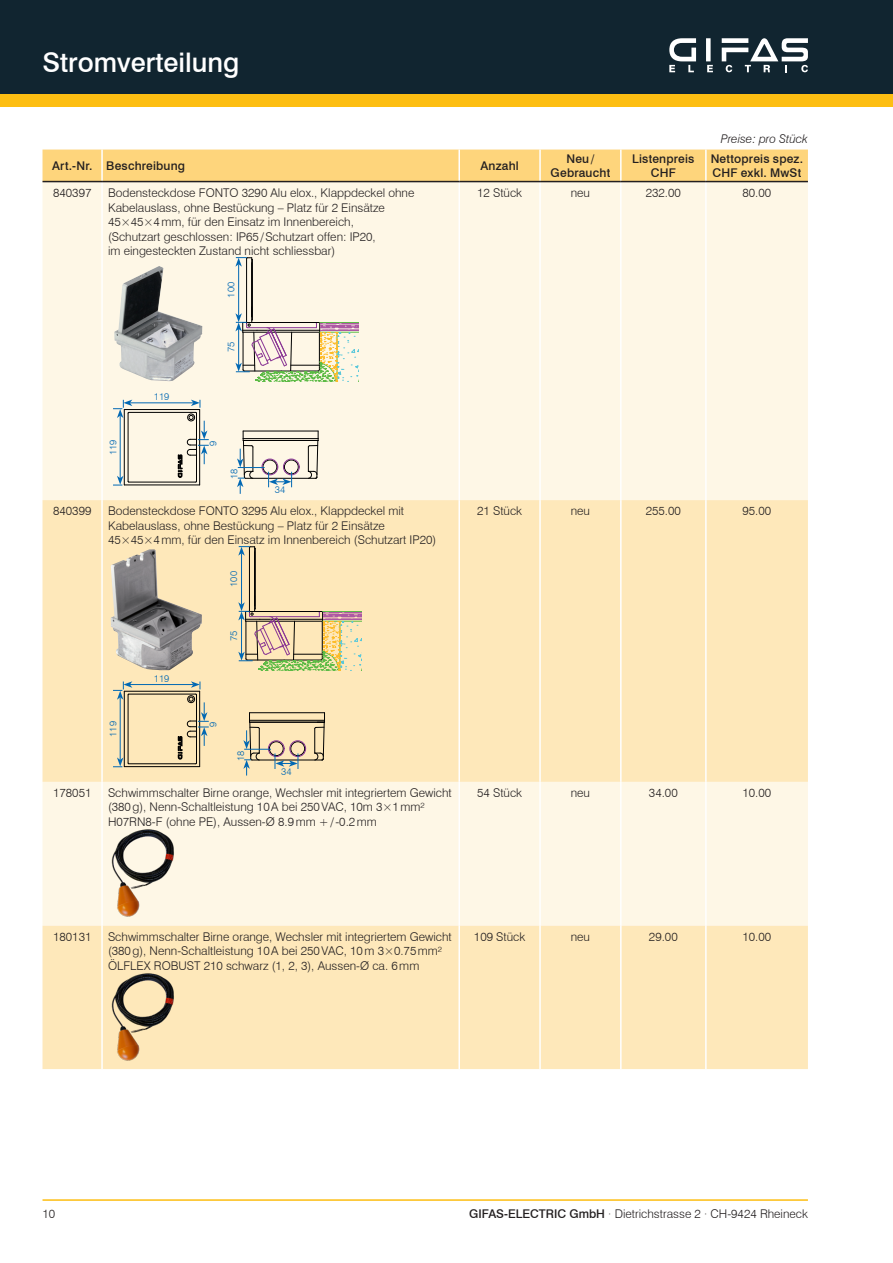
<style>
.page{position:relative;width:893px;height:1263px;background:#fff}
.page>*{position:absolute;margin:0;border:0;box-sizing:border-box;transform-origin:0 0}
.Haupttitel_links{font:500 27px "Swiss 721 BT";color:#fff}
.t1{font:300 12px/14.4px "Swiss 721 BT";color:#231f20}
.Aufzählung{font:500 12px/14.4px "Swiss 721 BT";letter-spacing:.015em;color:#231f20;text-align:center}
.t2{font:italic 300 12px "Swiss 721 BT";color:#231f20}
.t3{font:300 9.75px "Swiss 721 BT";color:#0168b3}
.s1{font-weight:500}
</style>
<div class="page">
<div style="left:0;top:89px;width:893px;height:17px;background:#fdbe12"></div>
<div style="left:0;top:0;width:893px;height:94px;background:#112530"></div>
<hr style="left:43px;top:1199px;width:765px;height:2px;background:#fdbe12">
<div style="left:706px;top:38px;width:5px;height:23px;background:#fff"></div>
<svg style="left:669px;top:38px;width:27px;height:34px"></svg>
<svg style="left:707px;top:65px;width:6px;height:7px"></svg>
<svg style="left:722px;top:38px;width:86px;height:34px"></svg>
<div style="left:43px;top:150px;width:765px;height:31px;background:#fed57c"></div>
<div style="left:43px;top:182px;width:765px;height:318px;background:#fef7e6"></div>
<svg style="left:43px;top:500px;width:765px;height:569px;background:#fdebc5"></svg>
<hr style="left:101px;top:150px;width:2px;height:31px;background:#fff">
<hr style="left:458px;top:150px;width:2px;height:31px;background:#fff">
<hr style="left:101px;top:182px;width:2px;height:318px;background:#fff">
<hr style="left:458px;top:182px;width:2px;height:318px;background:#fff">
<hr style="left:101px;top:500px;width:2px;height:282px;background:#fff">
<hr style="left:458px;top:500px;width:2px;height:282px;background:#fff">
<hr style="left:101px;top:782px;width:2px;height:144px;background:#fff">
<hr style="left:458px;top:782px;width:2px;height:144px;background:#fff">
<hr style="left:101px;top:926px;width:2px;height:143px;background:#fff">
<hr style="left:458px;top:926px;width:2px;height:143px;background:#fff">
<hr style="left:539px;top:150px;width:2px;height:31px;background:#fff">
<hr style="left:620px;top:150px;width:2px;height:31px;background:#fff">
<hr style="left:705px;top:150px;width:2px;height:31px;background:#fff">
<hr style="left:539px;top:182px;width:2px;height:318px;background:#fff">
<hr style="left:620px;top:182px;width:2px;height:318px;background:#fff">
<hr style="left:705px;top:182px;width:2px;height:318px;background:#fff">
<hr style="left:539px;top:500px;width:2px;height:282px;background:#fff">
<hr style="left:620px;top:500px;width:2px;height:282px;background:#fff">
<hr style="left:705px;top:500px;width:2px;height:282px;background:#fff">
<hr style="left:539px;top:782px;width:2px;height:144px;background:#fff">
<hr style="left:620px;top:782px;width:2px;height:144px;background:#fff">
<hr style="left:705px;top:782px;width:2px;height:144px;background:#fff">
<hr style="left:539px;top:926px;width:2px;height:143px;background:#fff">
<hr style="left:620px;top:926px;width:2px;height:143px;background:#fff">
<hr style="left:705px;top:926px;width:2px;height:143px;background:#fff">
<hr style="left:43px;top:181px;width:59px;height:1px;background:#231f20">
<hr style="left:102px;top:181px;width:357px;height:1px;background:#231f20">
<hr style="left:459px;top:181px;width:81px;height:1px;background:#231f20">
<hr style="left:540px;top:181px;width:81px;height:1px;background:#231f20">
<hr style="left:621px;top:181px;width:85px;height:1px;background:#231f20">
<hr style="left:706px;top:181px;width:102px;height:1px;background:#231f20">
<img style="left:114px;top:266px;width:88px;height:115px">
<hr style="left:251px;top:258px;width:1px;height:64px;background:#000">
<hr style="left:246px;top:258px;width:1px;height:65px;background:#000">
<hr style="left:252px;top:259px;width:1px;height:61px;background:#000">
<svg style="left:368px;top:323px;width:4px;height:8px"></svg>
<hr style="left:238px;top:264px;width:1px;height:52px;background:#0168b3">
<svg style="left:235px;top:257px;width:18px;height:10px"></svg>
<svg style="left:235px;top:307px;width:126px;height:74px;background:#dad6c3"></svg>
<hr style="left:128px;top:413px;width:1px;height:68px;background:#000">
<hr style="left:129px;top:482px;width:67px;height:1px;background:#000">
<hr style="left:129px;top:412px;width:67px;height:1px;background:#000">
<hr style="left:124px;top:409px;width:76px;height:1px;background:#000">
<hr style="left:199px;top:409px;width:1px;height:76px;background:#000">
<hr style="left:124px;top:485px;width:76px;height:1px;background:#000">
<hr style="left:124px;top:409px;width:1px;height:76px;background:#000">
<hr style="left:120px;top:416px;width:1px;height:62px;background:#0168b3">
<svg style="left:113px;top:476px;width:16px;height:10px"></svg>
<hr style="left:130px;top:403px;width:63px;height:1px;background:#0168b3">
<svg style="left:178px;top:400px;width:31px;height:82px;background:#cdcdc3"></svg>
<svg style="left:113px;top:400px;width:19px;height:18px"></svg>
<hr style="left:243px;top:431px;width:75px;height:1px;background:#000">
<hr style="left:243px;top:438px;width:75px;height:1px;background:#000">
<div style="left:284px;top:460px;width:14px;height:14px;border:1px solid #000;border-radius:50%"></div>
<div style="left:283px;top:459px;width:16px;height:16px;border:1px dashed #893594;border-radius:50%"></div>
<svg style="left:308px;top:431px;width:11px;height:47px"></svg>
<hr style="left:243px;top:440px;width:75px;height:1px;background:#000">
<hr style="left:246px;top:478px;width:70px;height:1px;background:#000">
<svg style="left:237px;top:431px;width:55px;height:63px;background:#d7d4cc"></svg>
<img style="left:111px;top:549px;width:91px;height:121px">
<hr style="left:254px;top:547px;width:1px;height:64px;background:#000">
<hr style="left:249px;top:547px;width:1px;height:65px;background:#000">
<hr style="left:255px;top:548px;width:1px;height:61px;background:#000">
<svg style="left:371px;top:612px;width:4px;height:8px"></svg>
<hr style="left:241px;top:553px;width:1px;height:52px;background:#0168b3">
<svg style="left:238px;top:546px;width:18px;height:10px"></svg>
<svg style="left:238px;top:596px;width:126px;height:74px;background:#dbcba2"></svg>
<hr style="left:128px;top:695px;width:1px;height:68px;background:#000">
<hr style="left:129px;top:763px;width:67px;height:1px;background:#000">
<hr style="left:129px;top:694px;width:67px;height:1px;background:#000">
<hr style="left:124px;top:691px;width:76px;height:1px;background:#000">
<hr style="left:199px;top:691px;width:1px;height:76px;background:#000">
<hr style="left:124px;top:766px;width:76px;height:1px;background:#000">
<hr style="left:124px;top:691px;width:1px;height:76px;background:#000">
<hr style="left:120px;top:697px;width:1px;height:63px;background:#0168b3">
<svg style="left:113px;top:757px;width:16px;height:10px"></svg>
<hr style="left:130px;top:684px;width:63px;height:1px;background:#0168b3">
<svg style="left:178px;top:681px;width:31px;height:83px;background:#cdc19f"></svg>
<svg style="left:113px;top:681px;width:19px;height:19px"></svg>
<hr style="left:249px;top:712px;width:75px;height:1px;background:#000">
<hr style="left:249px;top:720px;width:75px;height:1px;background:#000">
<div style="left:291px;top:742px;width:14px;height:14px;border:1px solid #000;border-radius:50%"></div>
<div style="left:290px;top:741px;width:16px;height:16px;border:1px dashed #893594;border-radius:50%"></div>
<svg style="left:314px;top:713px;width:11px;height:47px"></svg>
<hr style="left:250px;top:722px;width:74px;height:1px;background:#000">
<hr style="left:252px;top:760px;width:70px;height:1px;background:#000">
<svg style="left:243px;top:713px;width:56px;height:62px;background:#d6c7a7"></svg>
<img style="left:108px;top:828px;width:69px;height:91px">
<img style="left:108px;top:972px;width:69px;height:91px">
<p class="Haupttitel_links" style="left:43px;top:46px;width:198px">Stromverteilung</p>
<p class="t2" style="left:721px;top:132px;width:89px">Preise: pro Stück</p>
<p class="Aufzählung" style="left:52px;top:159px;width:42px">Art.-Nr.</p>
<p class="Aufzählung" style="left:106px;top:159px;width:80px">Beschreibung</p>
<p class="Aufzählung" style="left:480px;top:159px;width:40px">Anzahl</p>
<p class="Aufzählung" style="left:551px;top:151px;width:61px">Neu/<br>Gebraucht</p>
<p class="Aufzählung" style="left:632px;top:151px;width:64px">Listenpreis<br>CHF</p>
<p class="Aufzählung" style="left:711px;top:151px;width:94px;text-align:left">Nettopreis spez.<br>CHF exkl. MwSt</p>
<p class="t1" style="left:53px;top:186px;width:40px">840397</p>
<p class="t1" style="left:108px;top:186px;width:308px">Bodensteckdose FONTO 3290 Alu elox., Klappdeckel ohne Kabelauslass, ohne Bestückung – Platz für 2 Einsätze 45×45×4mm, für den Einsatz im Innenbereich,<br>(Schutzart geschlossen: IP65/Schutzart offen: IP20,<br>im eingesteckten Zustand nicht schliessbar)</p>
<p class="t1" style="left:477px;top:186px;width:46px">12 Stück</p>
<p class="t1" style="left:571px;top:186px;width:21px">neu</p>
<p class="t1" style="left:646px;top:186px;width:37px">232.00</p>
<p class="t1" style="left:742px;top:186px;width:30px">80.00</p>
<p class="t3" style="left:225px;top:298px;width:17px;rotate:-90deg">100</p>
<p class="t3" style="left:225px;top:352px;width:12px;rotate:-90deg">75</p>
<p class="t3" style="left:154px;top:391px;width:17px">119</p>
<p class="t3" style="left:107px;top:455px;width:17px;rotate:-90deg">119</p>
<p class="t3" style="left:207px;top:445px;width:7px;rotate:-90deg">9</p>
<p class="t3" style="left:228px;top:479px;width:12px;rotate:-90deg">18</p>
<p class="t3" style="left:275px;top:484px;width:12px">34</p>
<p class="t1" style="left:53px;top:504px;width:40px">840399</p>
<p class="t1" style="left:108px;top:504px;width:330px">Bodensteckdose FONTO 3295 Alu elox., Klappdeckel mit<br>Kabelauslass, ohne Bestückung – Platz für 2 Einsätze<br>45×45×4mm, für den Einsatz im Innenbereich (Schutzart IP20)</p>
<p class="t3" style="left:228px;top:587px;width:17px;rotate:-90deg">100</p>
<p class="t3" style="left:154px;top:673px;width:17px">119</p>
<p class="t3" style="left:228px;top:641px;width:12px;rotate:-90deg">75</p>
<p class="t3" style="left:107px;top:737px;width:17px;rotate:-90deg">119</p>
<p class="t3" style="left:207px;top:727px;width:7px;rotate:-90deg">9</p>
<p class="t3" style="left:235px;top:761px;width:12px;rotate:-90deg">18</p>
<p class="t3" style="left:281px;top:765px;width:12px">34</p>
<p class="t1" style="left:477px;top:504px;width:46px">21 Stück</p>
<p class="t1" style="left:571px;top:504px;width:21px">neu</p>
<p class="t1" style="left:646px;top:504px;width:37px">255.00</p>
<p class="t1" style="left:742px;top:504px;width:30px">95.00</p>
<p class="t1" style="left:53px;top:785px;width:40px">178051</p>
<p class="t1" style="left:108px;top:785px;width:345px">Schwimmschalter Birne orange, Wechsler mit integriertem Gewicht (380g), Nenn-Schaltleistung 10A bei 250VAC, 10m 3×1mm²<br>H07RN8-F (ohne PE), Aussen-Ø 8.9mm +/-0.2mm</p>
<p class="t1" style="left:477px;top:785px;width:46px">54 Stück</p>
<p class="t1" style="left:571px;top:785px;width:21px">neu</p>
<p class="t1" style="left:649px;top:785px;width:30px">34.00</p>
<p class="t1" style="left:742px;top:785px;width:30px">10.00</p>
<p class="t1" style="left:53px;top:929px;width:40px">180131</p>
<p class="t1" style="left:108px;top:929px;width:345px">Schwimmschalter Birne orange, Wechsler mit integriertem Gewicht (380g), Nenn-Schaltleistung 10A bei 250VAC, 10m 3×0.75mm²<br>ÖLFLEX ROBUST 210 schwarz (1, 2, 3), Aussen-Ø ca. 6mm</p>
<p class="t1" style="left:474px;top:929px;width:53px">109 Stück</p>
<p class="t1" style="left:571px;top:929px;width:21px">neu</p>
<p class="t1" style="left:649px;top:929px;width:30px">29.00</p>
<p class="t1" style="left:742px;top:929px;width:30px">10.00</p>
<p class="t1" style="left:43px;top:1207px;width:14px">10</p>
<p class="t1" style="left:469px;top:1207px;width:340px"><span class="s1">GIFAS-ELECTRIC GmbH</span> · Dietrichstrasse 2 · CH-9424 Rheineck</p>
</div>
